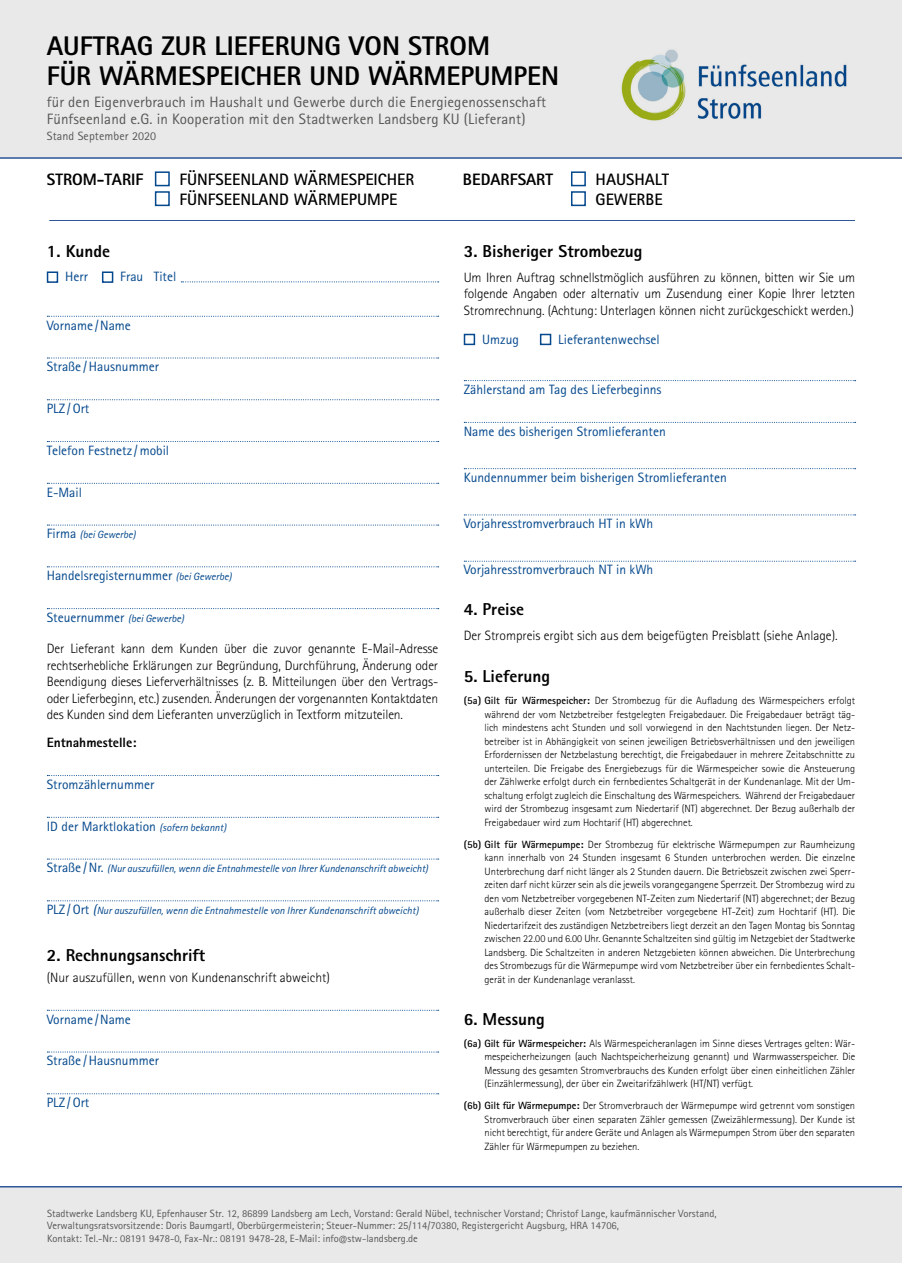
<style>
.page{position:relative;width:902px;height:1263px;background:#fff}
.page>*{position:absolute;margin:0;border:0;box-sizing:border-box;transform-origin:0 0}
.t1{font:800 27px/30px "Rotis Sans Serif Pro";color:#000}
.t2{font:800 17.25px "Rotis Sans Serif Pro";color:#000}
.t3{font:700 16.5px/19.8px "Rotis Sans Serif Pro";color:#000}
.t4{font:800 16.5px "Rotis Sans Serif";color:#000}
.t5{font:15px/16.5px "Rotis Sans Serif Pro";letter-spacing:.01em;color:#575756}
.t6{font:300 13.5px/16.5px "Rotis Sans Serif Pro";color:#000;text-align:justify}
.t7{font:13.5px "Rotis Sans Serif Pro";color:#04488d}
.t8{font:800 13.5px "Rotis Sans Serif Pro";color:#000}
.t9{font:12px "Rotis Sans Serif Pro";letter-spacing:.01em;color:#575756}
.t10{font:300 10.5px/13.5px "Rotis Sans Serif Pro";color:#000;text-align:justify}
.t11{font:10.5px/12.6px "Rotis Sans Serif Pro";color:#575756}
.t12{font:italic 10.5px "Rotis Sans Serif Pro";color:#04488d}
.s1{font-style:normal;font-size:13.5px}
.s2{font-style:italic;font-size:10.5px}
.s3{font-size:13.5px}
.s4{font-weight:700}
</style>
<div class="page">
<div style="left:0;top:1187px;width:901px;height:76px;background:#e9e9e9"></div>
<svg style="left:464px;top:380px;width:391px;height:1px"></svg>
<svg style="left:464px;top:422px;width:391px;height:1px"></svg>
<svg style="left:464px;top:468px;width:391px;height:1px"></svg>
<svg style="left:464px;top:514px;width:391px;height:1px"></svg>
<svg style="left:464px;top:561px;width:391px;height:1px"></svg>
<div style="left:463px;top:334px;width:12px;height:11px;border:2px solid #04488d"></div>
<div style="left:540px;top:334px;width:11px;height:11px;border:2px solid #04488d"></div>
<svg style="left:181px;top:281px;width:257px;height:1px"></svg>
<svg style="left:47px;top:316px;width:391px;height:1px"></svg>
<svg style="left:47px;top:357px;width:391px;height:1px"></svg>
<svg style="left:47px;top:399px;width:391px;height:1px"></svg>
<svg style="left:47px;top:441px;width:391px;height:1px"></svg>
<svg style="left:47px;top:483px;width:391px;height:1px"></svg>
<svg style="left:47px;top:524px;width:391px;height:2px"></svg>
<svg style="left:47px;top:566px;width:391px;height:1px"></svg>
<svg style="left:47px;top:608px;width:391px;height:1px"></svg>
<svg style="left:47px;top:775px;width:391px;height:1px"></svg>
<svg style="left:47px;top:817px;width:391px;height:1px"></svg>
<svg style="left:47px;top:858px;width:391px;height:1px"></svg>
<svg style="left:47px;top:900px;width:391px;height:1px"></svg>
<svg style="left:47px;top:1010px;width:391px;height:1px"></svg>
<svg style="left:47px;top:1051px;width:391px;height:1px"></svg>
<svg style="left:47px;top:1093px;width:391px;height:1px"></svg>
<div style="left:47px;top:271px;width:11px;height:12px;border:2px solid #04488d"></div>
<div style="left:102px;top:271px;width:11px;height:12px;border:2px solid #04488d"></div>
<div style="left:1px;top:0;width:900px;height:158px;background:#e9e9e9"></div>
<hr style="left:0;top:157px;width:901px;height:2px;background:#2f5798">
<hr style="left:0;top:1186px;width:901px;height:1px;background:#2f5798">
<div style="left:155px;top:171px;width:15px;height:15px;background:#fff;border:2px solid #04488d"></div>
<div style="left:155px;top:191px;width:15px;height:15px;background:#fff;border:2px solid #04488d"></div>
<div style="left:571px;top:171px;width:15px;height:15px;background:#fff;border:2px solid #04488d"></div>
<div style="left:571px;top:191px;width:15px;height:15px;background:#fff;border:2px solid #04488d"></div>
<hr style="left:49px;top:220px;width:805px;height:1px;background:#2f5798">
<img style="left:621px;top:49px;width:226px;height:72px">
<h1 class="t1" style="left:47px;top:30px;width:514px">AUFTRAG ZUR LIEFERUNG VON STROM<br>FÜR WÄRMESPEICHER UND WÄRMEPUMPEN</h1>
<h3 class="t5" style="left:47px;top:94px;width:501px">für den Eigenverbrauch im Haushalt und Gewerbe durch die Energiegenossenschaft<br>Fünfseenland e.G. in Kooperation mit den Stadtwerken Landsberg KU (Lieferant)</h3>
<p class="t9" style="left:47px;top:129px;width:111px">Stand September 2020</p>
<h3 class="t4" style="left:47px;top:169px;width:98px">STROM-TARIF</h3>
<h3 class="t3" style="left:179px;top:169px;width:236px">FÜNFSEENLAND WÄRMESPEICHER<br>FÜNFSEENLAND WÄRMEPUMPE</h3>
<h3 class="t4" style="left:463px;top:169px;width:92px">BEDARFSART</h3>
<h3 class="t3" style="left:595px;top:169px;width:75px">HAUSHALT<br>GEWERBE</h3>
<h2 class="t2" style="left:47px;top:240px;width:65px">1. Kunde</h2>
<p class="t7" style="left:65px;top:269px;width:24px">Herr</p>
<p class="t7" style="left:120px;top:269px;width:57px">Frau Titel</p>
<p class="t7" style="left:47px;top:317px;width:86px">Vorname /Name</p>
<p class="t7" style="left:47px;top:359px;width:114px">Straße /Hausnummer</p>
<p class="t7" style="left:47px;top:400px;width:44px">PLZ /Ort</p>
<p class="t7" style="left:47px;top:442px;width:124px">Telefon Festnetz /mobil</p>
<p class="t7" style="left:47px;top:484px;width:37px">E-Mail</p>
<p class="t12" style="left:47px;top:529px;width:90px"><span class="s1">Firma</span> (bei Gewerbe)</p>
<p class="t7" style="left:47px;top:568px;width:186px">Handelsregisternummer <span class="s2">(bei Gewerbe)</span></p>
<p class="t7" style="left:47px;top:609px;width:139px">Steuernummer <span class="s2">(bei Gewerbe)</span></p>
<p class="t6" style="left:47px;top:641px;width:393px">Der Lieferant kann dem Kunden über die zuvor genannte E-Mail-Adresse rechtserhebliche Erklärungen zur Begründung, Durchführung, Änderung oder Beendigung dieses Lieferverhältnisses (z. B. Mitteilungen über den Vertrags&shy;oder Lieferbeginn, etc.) zusenden. Änderungen der vorgenannten Kontaktdaten des Kunden sind dem Lieferanten unverzüglich in Textform mitzuteilen.</p>
<p class="t8" style="left:47px;top:734px;width:91px">Entnahmestelle:</p>
<p class="t7" style="left:47px;top:776px;width:109px">Stromzählernummer</p>
<p class="t7" style="left:47px;top:818px;width:181px">ID der Marktlokation <span class="s2">(sofern bekannt)</span></p>
<p class="t12" style="left:47px;top:863px;width:383px"><span class="s1">Straße /Nr.</span> (Nur auszufüllen, wenn die Entnahmestelle von Ihrer Kundenanschrift abweicht)</p>
<p class="t12" style="left:47px;top:904px;width:373px"><span class="s1">PLZ /Ort</span> <span class="s3">(</span>Nur auszufüllen, wenn die Entnahmestelle von Ihrer Kundenanschrift abweicht)</p>
<h2 class="t2" style="left:47px;top:944px;width:160px">2. Rechnungsanschrift</h2>
<p class="t6" style="left:47px;top:969px;width:284px">(Nur auszufüllen, wenn von Kundenanschrift abweicht)</p>
<p class="t7" style="left:47px;top:1011px;width:86px">Vorname /Name</p>
<p class="t7" style="left:47px;top:1053px;width:114px">Straße /Hausnummer</p>
<p class="t7" style="left:47px;top:1094px;width:44px">PLZ /Ort</p>
<h2 class="t2" style="left:463px;top:240px;width:180px">3. Bisheriger Strombezug</h2>
<p class="t6" style="left:463px;top:269px;width:393px">Um Ihren Auftrag schnellstmöglich ausführen zu können, bitten wir Sie um folgende Angaben oder alternativ um Zusendung einer Kopie Ihrer letzten Stromrechnung. (Achtung: Unterlagen können nicht zurückgeschickt werden.)</p>
<p class="t7" style="left:482px;top:331px;width:38px">Umzug</p>
<p class="t7" style="left:558px;top:331px;width:103px">Lieferantenwechsel</p>
<p class="t7" style="left:463px;top:381px;width:199px">Zählerstand am Tag des Lieferbeginns</p>
<p class="t7" style="left:463px;top:423px;width:203px">Name des bisherigen Stromlieferanten</p>
<p class="t7" style="left:463px;top:469px;width:264px">Kundennummer beim bisherigen Stromlieferanten</p>
<p class="t7" style="left:463px;top:516px;width:191px">Vorjahresstromverbrauch HT in kWh</p>
<p class="t7" style="left:463px;top:562px;width:191px">Vorjahresstromverbrauch NT in kWh</p>
<h2 class="t2" style="left:463px;top:598px;width:62px">4. Preise</h2>
<p class="t6" style="left:463px;top:627px;width:375px">Der Strompreis ergibt sich aus dem beigefügten Preisblatt (siehe Anlage).</p>
<h2 class="t2" style="left:463px;top:665px;width:88px">5. Lieferung</h2>
<p class="t10" style="left:484px;top:694px;width:372px;text-indent:-21px"><span class="s4">(5a) Gilt für Wärmespeicher:</span> Der Strombezug für die Aufladung des Wärmespeichers erfolgt während der vom Netzbetreiber festgelegten Freigabedauer. Die Freigabedauer beträgt täg&shy;lich mindestens acht Stunden und soll vorwiegend in den Nachtstunden liegen. Der Netz&shy;betreiber ist in Abhängigkeit von seinen jeweiligen Betriebsverhältnissen und den jeweiligen Erfordernissen der Netzbelastung berechtigt, die Freigabedauer in mehrere Zeitabschnitte zu unterteilen. Die Freigabe des Energiebezugs für die Wärmespeicher sowie die Ansteuerung der Zählwerke erfolgt durch ein fernbedientes Schaltgerät in der Kundenanlage. Mit der Um&shy;schaltung erfolgt zugleich die Einschaltung des Wärmespeichers. Während der Freigabedauer wird der Strombezug insgesamt zum Niedertarif (NT) abgerechnet. Der Bezug außerhalb der Freigabedauer wird zum Hochtarif (HT) abgerechnet.</p>
<p class="t10" style="left:484px;top:837px;width:372px;text-indent:-21px"><span class="s4">(5b) Gilt für Wärmepumpe:</span> Der Strombezug für elektrische Wärmepumpen zur Raumheizung kann innerhalb von 24 Stunden insgesamt 6 Stunden unterbrochen werden. Die einzelne Unterbrechung darf nicht länger als 2 Stunden dauern. Die Betriebszeit zwischen zwei Sperr&shy;zeiten darf nicht kürzer sein als die jeweils vorangegangene Sperrzeit. Der Strombezug wird zu den vom Netzbetreiber vorgegebenen NT-Zeiten zum Niedertarif (NT) abgerechnet; der Bezug außerhalb dieser Zeiten (vom Netzbetreiber vorgegebene HT-Zeit) zum Hochtarif (HT). Die Niedertarifzeit des zuständigen Netzbetreibers liegt derzeit an den Tagen Montag bis Sonntag zwischen 22.00 und 6.00 Uhr. Genannte Schaltzeiten sind gültig im Netzgebiet der Stadtwerke Landsberg. Die Schaltzeiten in anderen Netzgebieten können abweichen. Die Unterbrechung des Strombezugs für die Wärmepumpe wird vom Netzbetreiber über ein fernbedientes Schalt&shy;gerät in der Kundenanlage veranlasst.</p>
<h2 class="t2" style="left:463px;top:1008px;width:82px">6. Messung</h2>
<p class="t10" style="left:484px;top:1036px;width:372px;text-indent:-21px"><span class="s4">(6a) Gilt für Wärmespeicher:</span> Als Wärmespeicheranlagen im Sinne dieses Vertrages gelten: Wär&shy;mespeicherheizungen (auch Nachtspeicherheizung genannt) und Warmwasserspeicher. Die Messung des gesamten Stromverbrauchs des Kunden erfolgt über einen einheitlichen Zähler (Einzählermessung), der über ein Zweitarifzählwerk (HT/NT) verfügt.</p>
<p class="t10" style="left:484px;top:1099px;width:372px;text-indent:-21px"><span class="s4">(6b) Gilt für Wärmepumpe:</span> Der Stromverbrauch der Wärmepumpe wird getrennt vom sonstigen Stromverbrauch über einen separaten Zähler gemessen (Zweizählermessung). Der Kunde ist nicht berechtigt, für andere Geräte und Anlagen als Wärmepumpen Strom über den separaten Zähler für Wärmepumpen zu beziehen.</p>
<p class="t11" style="left:47px;top:1207px;width:671px">Stadtwerke Landsberg KU, Epfenhauser Str. 12, 86899 Landsberg am Lech, Vorstand: Gerald Nübel, technischer Vorstand; Christof Lange, kaufmännischer Vorstand,<br>Verwaltungsratsvorsitzende: Doris Baumgartl, Oberbürgermeisterin; Steuer-Nummer: 25/114/70380, Registergericht Augsburg, HRA 14706,<br>Kontakt: Tel.-Nr.: 08191 9478-0, Fax-Nr.: 08191 9478-28, E-Mail: info@stw-landsberg.de</p>
</div>
